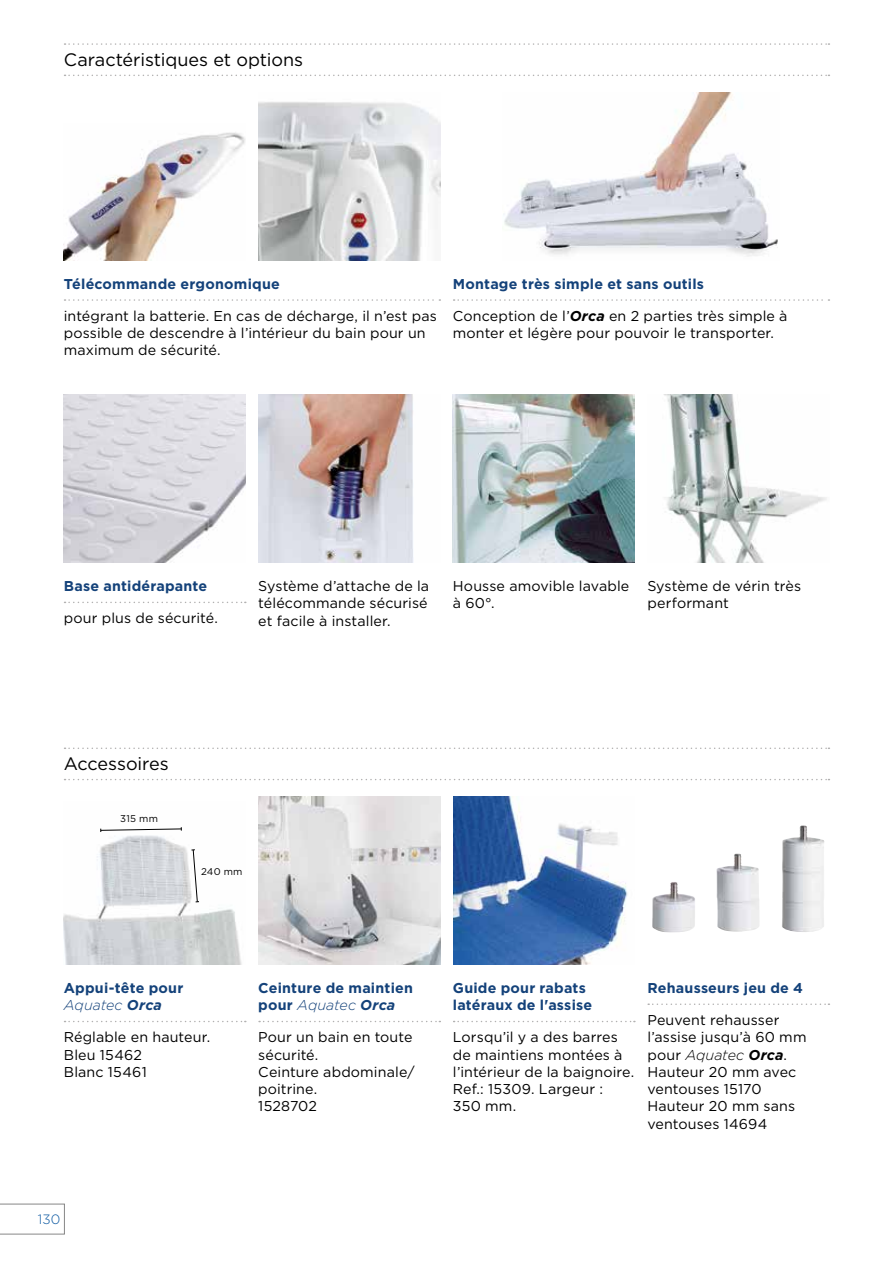
<style>
.page{position:relative;width:893px;height:1263px;background:#fff}
.page>*{position:absolute;margin:0;border:0;box-sizing:border-box;transform-origin:0 0}
.t1{font:18px "Gotham";letter-spacing:-.005em;color:#000}
.t2{font:14.25px/17.2px "Gotham";letter-spacing:.01em;color:#000}
.t3{font:700 14.25px/17.2px "Gotham";letter-spacing:.015em;color:#14427a}
.t4{font:300 13.5px "Gotham";color:#0755a0}
.t5{font:9.75px "Gotham";color:#000}
.s1{font-weight:700;font-style:italic}
.s2{font-weight:300;font-style:italic}
.s3{font-style:italic}
</style>
<div class="page">
<svg style="left:65px;top:43px;width:764px;height:2px"></svg>
<svg style="left:65px;top:75px;width:764px;height:1px"></svg>
<img style="left:258px;top:102px;width:182px;height:158px">
<img style="left:258px;top:395px;width:155px;height:168px">
<img style="left:64px;top:395px;width:182px;height:168px">
<svg style="left:65px;top:299px;width:375px;height:2px"></svg>
<svg style="left:65px;top:602px;width:181px;height:1px"></svg>
<img style="left:64px;top:132px;width:182px;height:128px">
<img style="left:664px;top:395px;width:163px;height:168px">
<img style="left:503px;top:92px;width:275px;height:165px">
<img style="left:453px;top:395px;width:181px;height:168px">
<svg style="left:454px;top:299px;width:375px;height:2px"></svg>
<svg style="left:65px;top:747px;width:764px;height:2px"></svg>
<svg style="left:65px;top:779px;width:764px;height:1px"></svg>
<img style="left:258px;top:796px;width:182px;height:168px">
<svg style="left:65px;top:1021px;width:181px;height:1px"></svg>
<img style="left:453px;top:796px;width:175px;height:168px">
<svg style="left:454px;top:1021px;width:181px;height:1px"></svg>
<img style="left:64px;top:835px;width:178px;height:129px">
<svg style="left:100px;top:827px;width:82px;height:5px"></svg>
<svg style="left:192px;top:849px;width:7px;height:53px"></svg>
<svg style="left:259px;top:1021px;width:181px;height:1px"></svg>
<svg style="left:648px;top:1003px;width:181px;height:2px"></svg>
<img style="left:716px;top:825px;width:108px;height:107px">
<svg style="left:0;top:1204px;width:65px;height:30px"></svg>
<p class="t1" style="left:64px;top:48px;width:241px">Caractéristiques et options</p>
<p class="t3" style="left:64px;top:275px;width:218px">Télécommande ergonomique</p>
<p class="t2" style="left:64px;top:307px;width:375px">intégrant la batterie. En cas de décharge, il n’est pas possible de descendre à l’intérieur du bain pour un maximum de sécurité.</p>
<p class="t3" style="left:453px;top:275px;width:253px">Montage très simple et sans outils</p>
<p class="t2" style="left:453px;top:307px;width:336px">Conception de l’<span class="s1">Orca</span> en 2 parties très simple à monter et légère pour pouvoir le transporter.</p>
<p class="t3" style="left:64px;top:577px;width:145px">Base antidérapante</p>
<p class="t2" style="left:64px;top:609px;width:156px">pour plus de sécurité.</p>
<p class="t2" style="left:258px;top:577px;width:172px;text-align:justify">Système d’attache de la télécommande sécurisé et facile à installer.</p>
<p class="t2" style="left:453px;top:577px;width:178px">Housse amovible lavable à 60°.</p>
<p class="t2" style="left:647px;top:577px;width:155px">Système de vérin très performant</p>
<p class="t1" style="left:64px;top:752px;width:106px">Accessoires</p>
<p class="t5" style="left:120px;top:812px;width:39px">315 mm</p>
<p class="t5" style="left:201px;top:865px;width:43px">240 mm</p>
<p class="t3" style="left:64px;top:979px;width:121px">Appui-tête pour<br><span class="s2">Aquatec</span> <span class="s3">Orca</span></p>
<p class="t2" style="left:64px;top:1028px;width:148px">Réglable en hauteur.<br>Bleu 15462<br>Blanc 15461</p>
<p class="t4" style="left:38px;top:1211px;width:24px">130</p>
<p class="t3" style="left:258px;top:979px;width:156px">Ceinture de maintien pour <span class="s2">Aquatec</span> <span class="s3">Orca</span></p>
<p class="t2" style="left:258px;top:1028px;width:158px">Pour un bain en toute sécurité.<br>Ceinture abdominale/ poitrine.<br>1528702</p>
<p class="t3" style="left:453px;top:979px;width:141px">Guide pour rabats latéraux de l'assise</p>
<p class="t2" style="left:453px;top:1028px;width:183px">Lorsqu’il y a des barres de maintiens montées à l’intérieur de la baignoire.<br>Ref.: 15309. Largeur :<br>350 mm.</p>
<p class="t3" style="left:647px;top:979px;width:157px">Rehausseurs jeu de 4</p>
<p class="t2" style="left:647px;top:1011px;width:161px">Peuvent rehausser l’assise jusqu’à 60 mm pour <span class="s2">Aquatec</span> <span class="s1">Orca</span>.<br>Hauteur 20 mm avec ventouses 15170<br>Hauteur 20 mm sans ventouses 14694</p>
</div>
